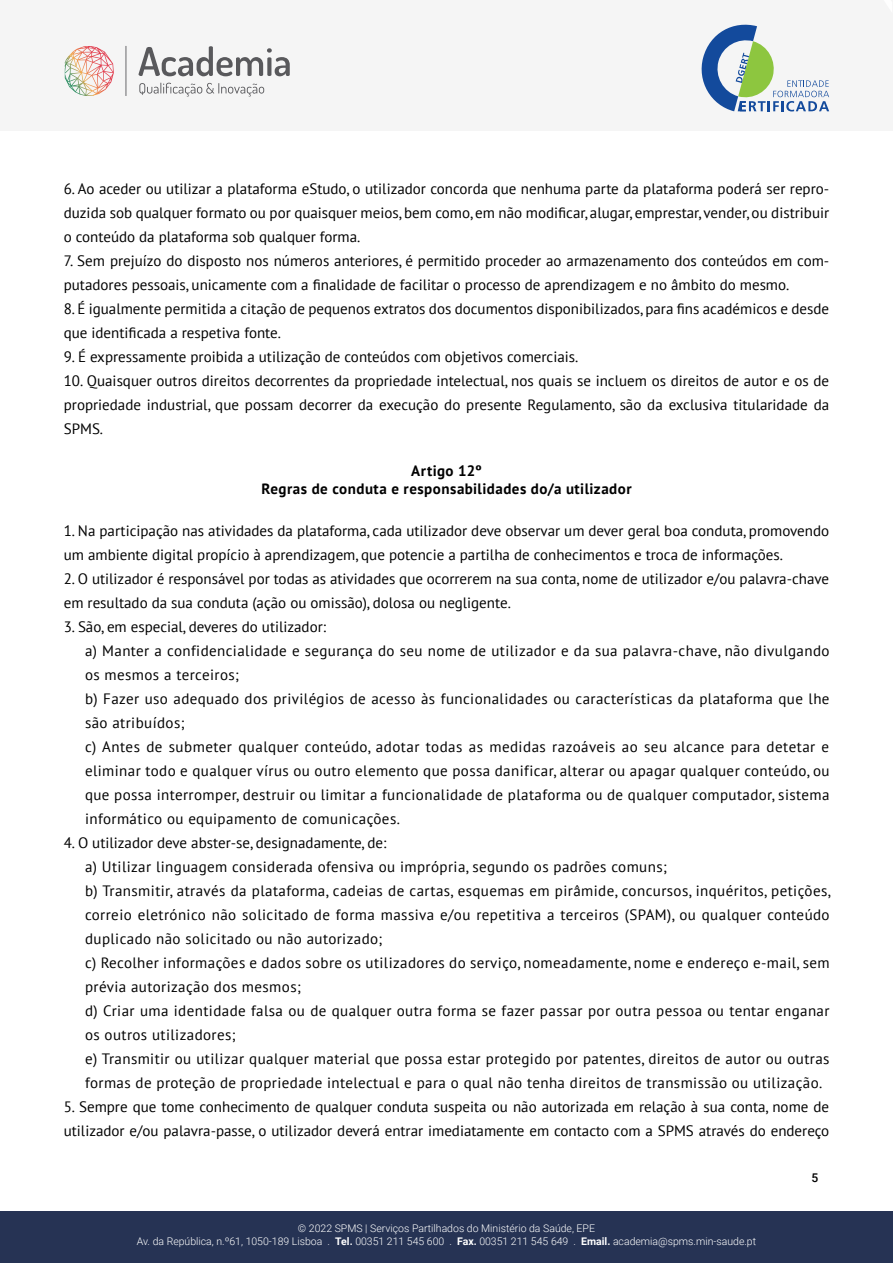
<style>
.page{position:relative;width:893px;height:1263px;background:#fff}
.page>*{position:absolute;margin:0;border:0;box-sizing:border-box;transform-origin:0 0}
.t1{font:15px/24px "PT Sans";letter-spacing:.015em;color:#000}
.t2{font:700 15px/18px "PT Sans";letter-spacing:.03em;color:#000;text-align:center}
.t3{font:500 12px "Roboto";color:#000}
.t4{font:300 10.5px/13.5px "Roboto";color:#fff;text-align:center}
.s1{font-weight:700}
</style>
<div class="page">
<div style="left:0;top:1212px;width:893px;height:51px;background:#263354"></div>
<div style="left:0;top:0;width:893px;height:131px;background:#f5f5f5"></div>
<hr style="left:125px;top:46px;width:1px;height:50px;background:#59595c">
<svg style="left:139px;top:83px;width:125px;height:13px"></svg>
<svg style="left:65px;top:46px;width:49px;height:50px"></svg>
<svg style="left:139px;top:46px;width:151px;height:30px"></svg>
<svg style="left:701px;top:24px;width:128px;height:87px"></svg>
<p class="t1" style="left:64px;top:176px;width:767px;text-align:justify">6. Ao aceder ou utilizar a plataforma eStudo, o utilizador concorda que nenhuma parte da plataforma poderá ser repro&shy;duzida sob qualquer formato ou por quaisquer meios, bem como, em não modificar, alugar, emprestar, vender, ou distribuir o conteúdo da plataforma sob qualquer forma.</p>
<p class="t1" style="left:64px;top:248px;width:767px">7. Sem prejuízo do disposto nos números anteriores, é permitido proceder ao armazenamento dos conteúdos em com&shy;putadores pessoais, unicamente com a finalidade de facilitar o processo de aprendizagem e no âmbito do mesmo.</p>
<p class="t1" style="left:64px;top:296px;width:767px">8. É igualmente permitida a citação de pequenos extratos dos documentos disponibilizados, para fins académicos e desde que identificada a respetiva fonte.</p>
<p class="t1" style="left:64px;top:344px;width:516px">9. É expressamente proibida a utilização de conteúdos com objetivos comerciais.</p>
<p class="t1" style="left:64px;top:368px;width:767px;text-align:justify">10. Quaisquer outros direitos decorrentes da propriedade intelectual, nos quais se incluem os direitos de autor e os de propriedade industrial, que possam decorrer da execução do presente Regulamento, são da exclusiva titularidade da SPMS.</p>
<p class="t2" style="left:261px;top:462px;width:372px">Artigo 12º<br>Regras de conduta e responsabilidades do/a utilizador</p>
<p class="t1" style="left:64px;top:518px;width:767px">1. Na participação nas atividades da plataforma, cada utilizador deve observar um dever geral boa conduta, promovendo um ambiente digital propício à aprendizagem, que potencie a partilha de conhecimentos e troca de informações.</p>
<p class="t1" style="left:64px;top:566px;width:767px">2. O utilizador é responsável por todas as atividades que ocorrerem na sua conta, nome de utilizador e/ou palavra-chave em resultado da sua conduta (ação ou omissão), dolosa ou negligente.</p>
<p class="t1" style="left:85px;top:614px;width:746px;text-indent:-21px">3. São, em especial, deveres do utilizador:<br>a) Manter a confidencialidade e segurança do seu nome de utilizador e da sua palavra-chave, não divulgando os mesmos a terceiros;<br>b) Fazer uso adequado dos privilégios de acesso às funcionalidades ou características da plataforma que lhe são atribuídos;<br>c) Antes de submeter qualquer conteúdo, adotar todas as medidas razoáveis ao seu alcance para detetar e eliminar todo e qualquer vírus ou outro elemento que possa danificar, alterar ou apagar qualquer conteúdo, ou que possa interromper, destruir ou limitar a funcionalidade de plataforma ou de qualquer computador, sistema informático ou equipamento de comunicações.</p>
<p class="t1" style="left:85px;top:830px;width:747px;text-indent:-21px">4. O utilizador deve abster-se, designadamente, de:<br>a) Utilizar linguagem considerada ofensiva ou imprópria, segundo os padrões comuns;<br>b) Transmitir, através da plataforma, cadeias de cartas, esquemas em pirâmide, concursos, inquéritos, petições, correio eletrónico não solicitado de forma massiva e/ou repetitiva a terceiros (SPAM), ou qualquer conteúdo duplicado não solicitado ou não autorizado;<br>c) Recolher informações e dados sobre os utilizadores do serviço, nomeadamente, nome e endereço e-mail, sem prévia autorização dos mesmos;<br>d) Criar uma identidade falsa ou de qualquer outra forma se fazer passar por outra pessoa ou tentar enganar os outros utilizadores;<br>e) Transmitir ou utilizar qualquer material que possa estar protegido por patentes, direitos de autor ou outras formas de proteção de propriedade intelectual e para o qual não tenha direitos de transmissão ou utilização.</p>
<p class="t1" style="left:64px;top:1094px;width:767px">5. Sempre que tome conhecimento de qualquer conduta suspeita ou não autorizada em relação à sua conta, nome de utilizador e/ou palavra-passe, o utilizador deverá entrar imediatamente em contacto com a SPMS através do endereço</p>
<p class="t4" style="left:137px;top:1221px;width:621px">© 2022 SPMS | Serviços Partilhados do Ministério da Saúde, EPE<br>Av. da República, n.º61, 1050-189 Lisboa . <span class="s1">Tel.</span> 00351 211 545 600 . <span class="s1">Fax.</span> 00351 211 545 649 . <span class="s1">Email.</span> academia@spms.min-saude.pt</p>
<p class="t3" style="left:811px;top:1169px;width:8px">5</p>
</div>
